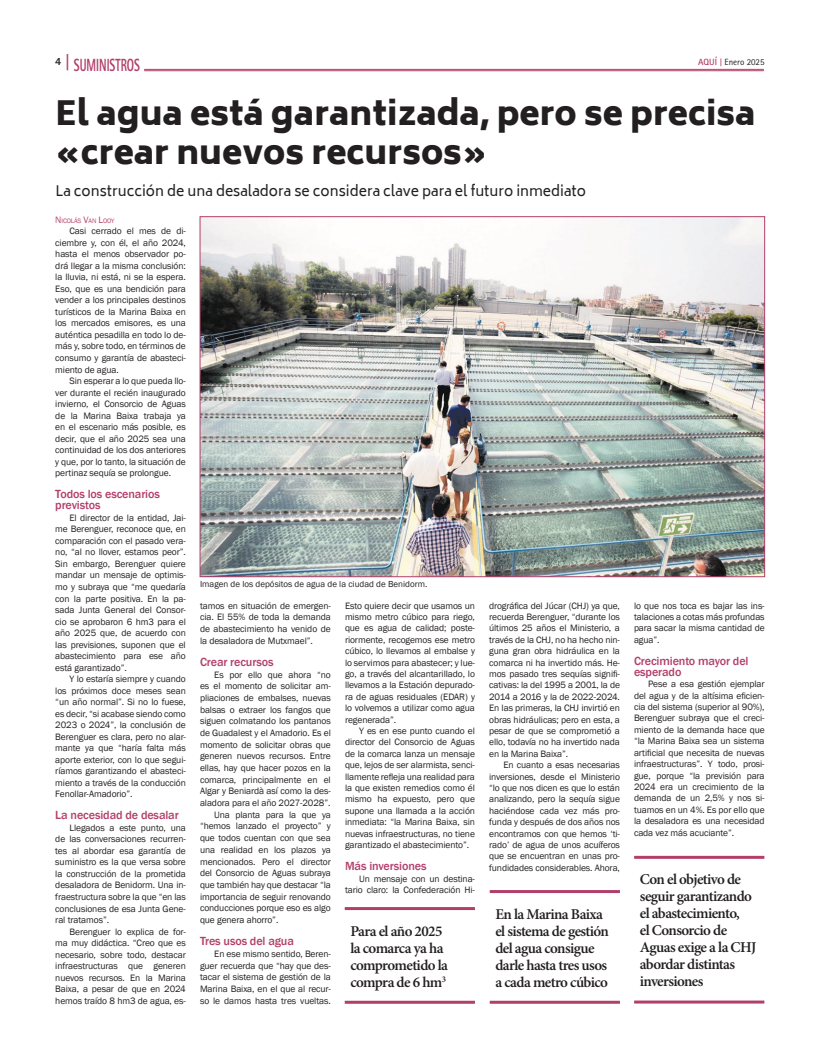
<style>
.page{position:relative;width:820px;height:1049px;background:#fff}
.page>*{position:absolute;margin:0;border:0;box-sizing:border-box;transform-origin:0 0}
.t1{font:900 33px/39.6px "Biryani";color:#231f20}
.t2{font:800 17.6px "Rotis Sans Serif Std";color:#b23f6a;scale:.64 1}
.t3{font:600 15px/17px "Minion Pro";letter-spacing:-.04em;color:#231f20}
.t4{font:14px "Biryani";color:#231f20}
.t5{font:500 12.1px/11.1px "Franklin Gothic";letter-spacing:-.01em;color:#b23f6a}
.t6{font:800 11px "Rotis Sans Serif Std";color:#231f20}
.t7{font:9.5px/11.4px "Franklin Gothic";letter-spacing:-.01em;color:#231f20;text-align:justify}
.t8{font:9px "Franklin Gothic";color:#231f20}
.t9{font:9px "Rotis Sans Serif Std";color:#231f20}
.t10{font:6.7px "Franklin Gothic";letter-spacing:-.015em;color:#b23f6a}
.s1{font-size:18.2px}
.s2{font-weight:700;color:#b23f6a}
.s3{font-family:"Rotis Serif Std";font-weight:700;color:#b23f6a}
.s4{font-size:9.5px}
</style>
<div class="page">
<img style="left:201px;top:218px;width:561px;height:357px">
<hr style="left:344px;top:907px;width:131px;height:3px;background:#b23f6a">
<hr style="left:344px;top:1001px;width:131px;height:3px;background:#b23f6a">
<hr style="left:489px;top:890px;width:130px;height:3px;background:#b23f6a">
<hr style="left:489px;top:1001px;width:130px;height:3px;background:#b23f6a">
<hr style="left:634px;top:856px;width:130px;height:3px;background:#b23f6a">
<hr style="left:634px;top:1000px;width:130px;height:3px;background:#b23f6a">
<hr style="left:144px;top:69px;width:619px;height:1px;background:#b23f6a">
<hr style="left:144px;top:71px;width:619px;height:1px;background:#b23f6a">
<h2 class="t2" style="left:66px;top:54px;width:118px"><span class="s1">|</span> SUMINISTROS</h2>
<p class="t6" style="left:55px;top:54px;width:8px">4</p>
<p class="t9" style="left:697px;top:57px;width:68px"><span class="s2">AQUÍ</span> <span class="s3">|</span> Enero 2025</p>
<h1 class="t1" style="left:55px;top:93px;width:701px">El agua está garantizada, pero se precisa «crear nuevos recursos»</h1>
<h3 class="t4" style="left:55px;top:183px;width:531px">La construcción de una desaladora se considera clave para el futuro inmediato</h3>
<p class="t10" style="left:55px;top:216px;width:61px"><span class="s4">N</span>ICOLÁS <span class="s4">V</span>AN <span class="s4">L</span>OOY</p>
<p class="t7" style="left:55px;top:226px;width:132px;text-indent:14px">Casi cerrado el mes de di&shy;ciembre y, con él, el año 2024, hasta el menos observador po&shy;drá llegar a la misma conclusión: la lluvia, ni está, ni se la espera.<br>Eso, que es una bendición para vender a los principales destinos turísticos de la Marina Baixa en los mercados emisores, es una auténtica pesadilla en todo lo de&shy;más y, sobre todo, en términos de consumo y garantía de abasteci&shy;miento de agua.</p>
<p class="t7" style="left:55px;top:375px;width:132px;text-indent:14px">Sin esperar a lo que pueda llo&shy;ver durante el recién inaugurado invierno, el Consorcio de Aguas de la Marina Baixa trabaja ya en el escenario más posible, es decir, que el año 2025 sea una continuidad de los dos anteriores y que, por lo tanto, la situación de pertinaz sequía se prolongue.</p>
<p class="t5" style="left:55px;top:489px;width:106px">Todos los escenarios previstos</p>
<p class="t7" style="left:55px;top:512px;width:132px;text-indent:14px">El director de la entidad, Jai&shy;me Berenguer, reconoce que, en comparación con el pasado vera&shy;no, “al no llover, estamos peor”.<br>Sin embargo, Berenguer quiere mandar un mensaje de optimis&shy;mo y subraya que “me quedaría con la parte positiva. En la pa&shy;sada Junta General del Consor&shy;cio se aprobaron 6 hm3 para el año 2025 que, de acuerdo con las previsiones, suponen que el abastecimiento para ese año está garantizado”.</p>
<p class="t7" style="left:55px;top:673px;width:132px;text-indent:14px">Y lo estaría siempre y cuando los próximos doce meses sean “un año normal”. Si no lo fuese, es decir, “si acabase siendo como 2023 o 2024”, la conclusión de Berenguer es clara, pero no alar&shy;mante ya que “haría falta más aporte exterior, con lo que segui&shy;ríamos garantizando el abasteci&shy;miento a través de la conducción Fenollar-Amadorio”.</p>
<p class="t5" style="left:55px;top:810px;width:125px">La necesidad de desalar</p>
<p class="t7" style="left:55px;top:822px;width:132px;text-indent:14px">Llegados a este punto, una de las conversaciones recurren&shy;tes al abordar esa garantía de suministro es la que versa sobre la construcción de la prometida desaladora de Benidorm. Una in&shy;fraestructura sobre la que “en las conclusiones de esa Junta Gene&shy;ral tratamos”.</p>
<p class="t7" style="left:55px;top:926px;width:132px;text-indent:14px">Berenguer lo explica de for&shy;ma muy didáctica. “Creo que es necesario, sobre todo, destacar infraestructuras que generen nuevos recursos. En la Marina Baixa, a pesar de que en 2024 hemos traído 8 hm3 de agua, es-</p>
<p class="t8" style="left:200px;top:578px;width:229px">Imagen de los depósitos de agua de la ciudad de Benidorm.</p>
<p class="t7" style="left:200px;top:600px;width:132px;line-height:11.7px">tamos en situación de emergen&shy;cia. El 55% de toda la demanda de abastecimiento ha venido de la desaladora de Mutxmael”.</p>
<p class="t5" style="left:200px;top:656px;width:75px">Crear recursos</p>
<p class="t7" style="left:214px;top:669px;width:118px">Es por ello que ahora “no</p>
<p class="t7" style="left:200px;top:681px;width:132px">es el momento de solicitar am-</p>
<p class="t7" style="left:200px;top:692px;width:132px">pliaciones de embalses, nuevas</p>
<p class="t7" style="left:200px;top:704px;width:132px">balsas o extraer los fangos que</p>
<p class="t7" style="left:200px;top:716px;width:132px">siguen colmatando los pantanos</p>
<p class="t7" style="left:200px;top:727px;width:132px">de Guadalest y el Amadorio. Es el</p>
<p class="t7" style="left:200px;top:739px;width:132px">momento de solicitar obras que</p>
<p class="t7" style="left:200px;top:751px;width:132px">generen nuevos recursos. Entre</p>
<p class="t7" style="left:200px;top:762px;width:132px">ellas, hay que hacer pozos en la</p>
<p class="t7" style="left:200px;top:774px;width:132px">comarca, principalmente en el</p>
<p class="t7" style="left:200px;top:786px;width:132px">Algar y Beniardà así como la des-</p>
<p class="t7" style="left:200px;top:797px;width:132px">aladora para el año 2027-2028”.</p>
<p class="t7" style="left:214px;top:809px;width:118px">Una planta para la que ya</p>
<p class="t7" style="left:200px;top:821px;width:132px">“hemos lanzado el proyecto” y</p>
<p class="t7" style="left:200px;top:832px;width:132px">que todos cuentan con que sea</p>
<p class="t7" style="left:200px;top:844px;width:132px">una realidad en los plazos ya</p>
<p class="t7" style="left:200px;top:856px;width:132px">mencionados. Pero el director</p>
<p class="t7" style="left:200px;top:867px;width:132px">del Consorcio de Aguas subraya</p>
<p class="t7" style="left:200px;top:879px;width:132px">que también hay que destacar “la</p>
<p class="t7" style="left:200px;top:891px;width:132px">importancia de seguir renovando</p>
<p class="t7" style="left:200px;top:902px;width:132px">conducciones porque eso es algo</p>
<p class="t7" style="left:200px;top:914px;width:80px">que genera ahorro”.</p>
<p class="t5" style="left:200px;top:936px;width:95px">Tres usos del agua</p>
<p class="t7" style="left:200px;top:948px;width:132px;line-height:11.7px;text-indent:14px">En ese mismo sentido, Beren&shy;guer recuerda que “hay que des&shy;tacar el sistema de gestión de la Marina Baixa, en el que al recur&shy;so le damos hasta tres vueltas.</p>
<p class="t7" style="left:345px;top:600px;width:131px">Esto quiere decir que usamos un mismo metro cúbico para riego, que es agua de calidad; poste&shy;riormente, recogemos ese metro cúbico, lo llevamos al embalse y lo servimos para abastecer; y lue&shy;go, a través del alcantarillado, lo llevamos a la Estación depurado&shy;ra de aguas residuales (EDAR) y lo volvemos a utilizar como agua regenerada”.</p>
<p class="t7" style="left:345px;top:725px;width:131px;text-indent:14px">Y es en ese punto cuando el director del Consorcio de Aguas de la comarca lanza un mensaje que, lejos de ser alarmista, senci&shy;llamente refleja una realidad para la que existen remedios como él mismo ha expuesto, pero que supone una llamada a la acción inmediata: “la Marina Baixa, sin nuevas infraestructuras, no tiene garantizado el abastecimiento”.</p>
<p class="t5" style="left:345px;top:861px;width:83px">Más inversiones</p>
<p class="t7" style="left:345px;top:873px;width:131px;text-align:right">Un mensaje con un destina&shy;tario claro: la Confederación Hi-</p>
<h3 class="t3" style="left:350px;top:923px;width:99px">Para el año 2025 la comarca ya ha comprometido la compra de 6 hm<sup>3</sup></h3>
<p class="t7" style="left:489px;top:600px;width:132px">drográfica del Júcar (CHJ) ya que, recuerda Berenguer, “durante los últimos 25 años el Ministerio, a través de la CHJ, no ha hecho nin&shy;guna gran obra hidráulica en la comarca ni ha invertido más. He&shy;mos pasado tres sequías signifi&shy;cativas: la del 1995 a 2001, la de 2014 a 2016 y la de 2022-2024.<br>En las primeras, la CHJ invirtió en obras hidráulicas; pero en esta, a pesar de que se comprometió a ello, todavía no ha invertido nada en la Marina Baixa”.</p>
<p class="t7" style="left:489px;top:759px;width:132px;text-indent:14px">En cuanto a esas necesarias inversiones, desde el Ministerio “lo que nos dicen es que lo están analizando, pero la sequía sigue haciéndose cada vez más pro&shy;funda y después de dos años nos encontramos con que hemos ‘ti&shy;rado’ de agua de unos acuíferos que se encuentran en unas pro&shy;fundidades considerables. Ahora,</p>
<h3 class="t3" style="left:495px;top:906px;width:115px">En la Marina Baixa el sistema de gestión del agua consigue darle hasta tres usos a cada metro cúbico</h3>
<p class="t7" style="left:633px;top:600px;width:132px">lo que nos toca es bajar las ins&shy;talaciones a cotas más profundas para sacar la misma cantidad de agua”.</p>
<p class="t5" style="left:633px;top:655px;width:116px">Crecimiento mayor del esperado</p>
<p class="t7" style="left:633px;top:679px;width:132px;text-indent:14px">Pese a esa gestión ejemplar del agua y de la altísima eficien&shy;cia del sistema (superior al 90%), Berenguer subraya que el creci&shy;miento de la demanda hace que “la Marina Baixa sea un sistema artificial que necesita de nuevas infraestructuras”. Y todo, prosi&shy;gue, porque “la previsión para 2024 era un crecimiento de la demanda de un 2,5% y nos si&shy;tuamos en un 4%. Es por ello que la desaladora es una necesidad cada vez más acuciante”.</p>
<h3 class="t3" style="left:639px;top:872px;width:118px">Con el objetivo de seguir garantizando el abastecimiento,<br>el Consorcio de<br>Aguas exige a la CHJ abordar distintas inversiones</h3>
</div>
